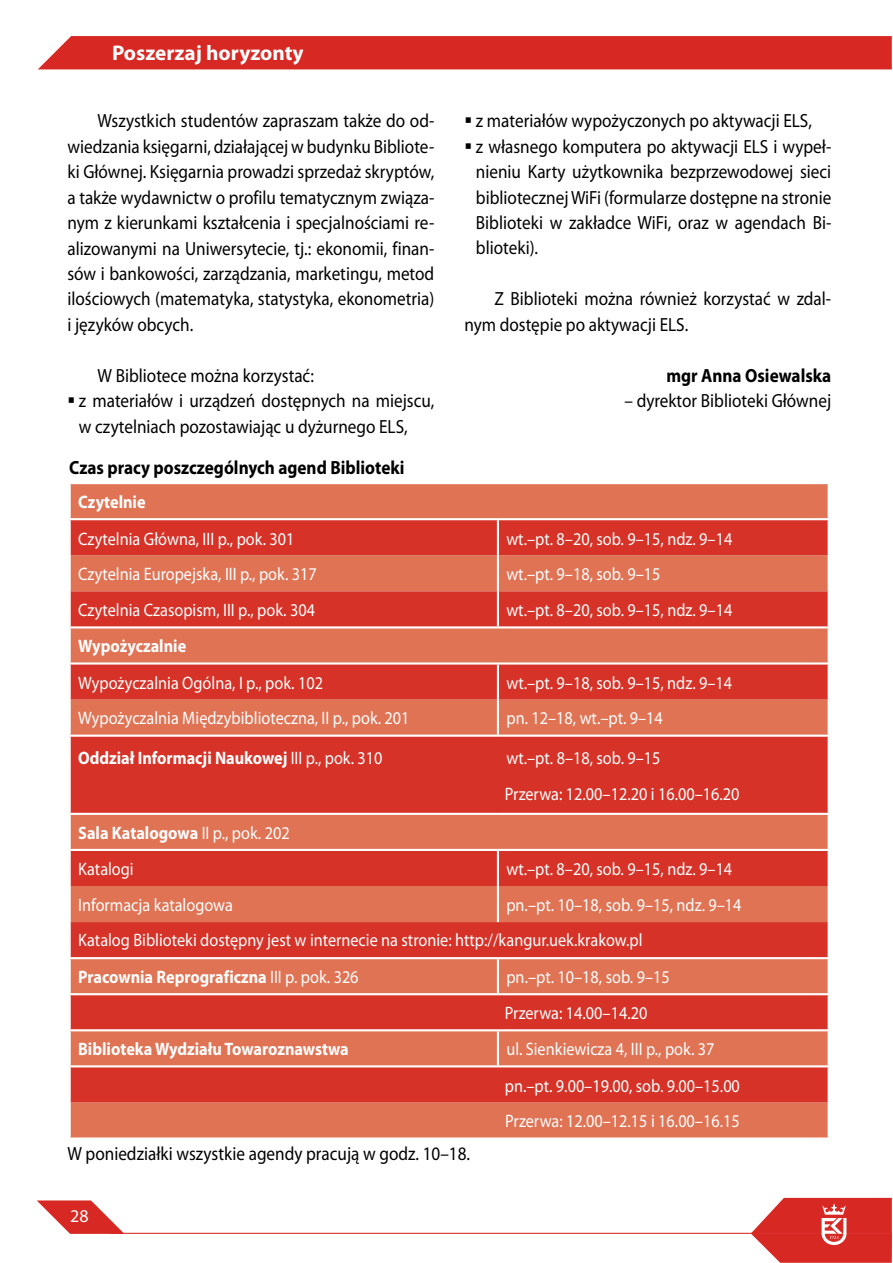
<style>
.page{position:relative;width:893px;height:1263px;background:#fff}
.page>*{position:absolute;margin:0;border:0;box-sizing:border-box;transform-origin:0 0}
.t1{font:700 21.15px "Myriad Pro";color:#fff}
.t2{font:19.05px/25.5px "Myriad Pro";color:#000;scale:.9 1}
.t3{font:700 19.05px "Myriad Pro";color:#000;scale:.9 1}
.t4{font:18px/36.6px "Myriad Pro";color:#fff;scale:.9 1}
.t5{font:700 18px "Myriad Pro";color:#fff;scale:.9 1}
.t6{font:18px "Myriad Pro";color:#fff}
.s1{font-weight:700}
.s2{font-weight:400}
</style>
<div class="page">
<div style="left:71px;top:484px;width:756px;height:654px;background:#e07354"></div>
<svg style="left:71px;top:520px;width:756px;height:582px;background:#da4e3b"></svg>
<hr style="left:69px;top:518px;width:429px;height:2px;background:#fff">
<hr style="left:498px;top:518px;width:332px;height:2px;background:#fff">
<hr style="left:497px;top:520px;width:2px;height:35px;background:#fff">
<hr style="left:497px;top:555px;width:2px;height:36px;background:#fff">
<hr style="left:497px;top:591px;width:2px;height:35px;background:#fff">
<hr style="left:69px;top:626px;width:429px;height:3px;background:#fff">
<hr style="left:498px;top:626px;width:332px;height:3px;background:#fff">
<hr style="left:69px;top:662px;width:429px;height:3px;background:#fff">
<hr style="left:498px;top:662px;width:332px;height:3px;background:#fff">
<hr style="left:497px;top:665px;width:2px;height:35px;background:#fff">
<hr style="left:497px;top:700px;width:2px;height:35px;background:#fff">
<hr style="left:69px;top:735px;width:429px;height:2px;background:#fff">
<hr style="left:498px;top:735px;width:332px;height:2px;background:#fff">
<hr style="left:69px;top:813px;width:429px;height:2px;background:#fff">
<hr style="left:498px;top:813px;width:332px;height:2px;background:#fff">
<hr style="left:69px;top:849px;width:429px;height:2px;background:#fff">
<hr style="left:498px;top:849px;width:332px;height:2px;background:#fff">
<hr style="left:497px;top:851px;width:2px;height:35px;background:#fff">
<hr style="left:497px;top:886px;width:2px;height:36px;background:#fff">
<hr style="left:69px;top:957px;width:429px;height:2px;background:#fff">
<hr style="left:498px;top:957px;width:332px;height:2px;background:#fff">
<hr style="left:497px;top:959px;width:2px;height:34px;background:#fff">
<hr style="left:69px;top:993px;width:429px;height:2px;background:#fff">
<hr style="left:498px;top:993px;width:332px;height:2px;background:#fff">
<hr style="left:69px;top:1029px;width:429px;height:2px;background:#fff">
<hr style="left:498px;top:1029px;width:332px;height:2px;background:#fff">
<hr style="left:497px;top:1031px;width:2px;height:34px;background:#fff">
<hr style="left:69px;top:1065px;width:429px;height:2px;background:#fff">
<hr style="left:498px;top:1065px;width:332px;height:2px;background:#fff">
<div style="left:38px;top:36px;width:854px;height:33px;background:#d72823"></div>
<hr style="left:109px;top:1233px;width:649px;height:1px;background:#d63227">
<svg style="left:750px;top:1198px;width:142px;height:65px"></svg>
<svg style="left:37px;top:1200px;width:87px;height:34px"></svg>
<p class="t1" style="left:112px;top:44px;width:193px">Poszerzaj horyzonty</p>
<p class="t2" style="left:67px;top:110px;width:409px;text-align:justify;text-indent:30px">Wszystkich studentów zapraszam także do od&shy;wiedzania księgarni, działającej w budynku Bibliote&shy;ki Głównej. Księgarnia prowadzi sprzedaż skryptów, a także wydawnictw o profilu tematycznym związa&shy;nym z kierunkami kształcenia i specjalnościami re&shy;alizowanymi na Uniwersytecie, tj.: ekonomii, finan&shy;sów i bankowości, zarządzania, marketingu, metod ilościowych (matematyka, statystyka, ekonometria) i języków obcych.</p>
<p class="t2" style="left:79px;top:364px;width:396px;text-indent:19px">W Bibliotece można korzystać:<br>z materiałów i urządzeń dostępnych na miejscu, w czytelniach pozostawiając u dyżurnego ELS,</p>
<p class="t3" style="left:69px;top:461px;width:374px">Czas pracy poszczególnych agend Biblioteki</p>
<p class="t4" style="left:78px;top:485px;width:242px"><span class="s1">Czytelnie<br></span>Czytelnia Główna, III p., pok. 301</p>
<p class="t2" style="left:476px;top:110px;width:396px">z materiałów wypożyczonych po aktywacji ELS,<br>z własnego komputera po aktywacji ELS i wypeł&shy;nieniu Karty użytkownika bezprzewodowej sieci bibliotecznej WiFi (formularze dostępne na stronie Biblioteki w zakładce WiFi, oraz w agendach Bi&shy;blioteki).</p>
<p class="t2" style="left:464px;top:288px;width:409px;text-indent:30px">Z Biblioteki można również korzystać w zdal&shy;nym dostępie po aktywacji ELS.</p>
<p class="t3" style="left:666px;top:368px;width:185px">mgr Anna Osiewalska</p>
<p class="t2" style="left:624px;top:390px;width:231px">– dyrektor Biblioteki Głównej</p>
<p class="t4" style="left:506px;top:522px;width:253px">wt.–pt. 8–20, sob. 9–15, ndz. 9–14</p>
<p class="t4" style="left:78px;top:557px;width:267px">Czytelnia Europejska, III p., pok. 317</p>
<p class="t4" style="left:506px;top:557px;width:173px">wt.–pt. 9–18, sob. 9–15</p>
<p class="t4" style="left:78px;top:593px;width:265px">Czytelnia Czasopism, III p., pok. 304</p>
<p class="t4" style="left:506px;top:593px;width:253px">wt.–pt. 8–20, sob. 9–15, ndz. 9–14</p>
<p class="t4" style="left:78px;top:629px;width:274px"><span class="s1">Wypożyczalnie<br></span>Wypożyczalnia Ogólna, I p., pok. 102</p>
<p class="t4" style="left:506px;top:666px;width:252px">wt.–pt. 9–18, sob. 9–15, ndz. 9–14</p>
<p class="t4" style="left:78px;top:701px;width:370px">Wypożyczalnia Międzybiblioteczna, II p., pok. 201</p>
<p class="t4" style="left:506px;top:701px;width:175px">pn. 12–18, wt.–pt. 9–14</p>
<p class="t5" style="left:78px;top:751px;width:340px">Oddział Informacji Naukowej <span class="s2">III p., pok. 310</span></p>
<p class="t4" style="left:505px;top:741px;width:262px;line-height:36px">wt.–pt. 8–18, sob. 9–15<br>Przerwa: 12.00–12.20 i 16.00–16.20</p>
<p class="t4" style="left:78px;top:816px;width:236px"><span class="s1">Sala Katalogowa</span> II p., pok. 202<br>Katalogi</p>
<p class="t4" style="left:506px;top:852px;width:252px">wt.–pt. 8–20, sob. 9–15, ndz. 9–14</p>
<p class="t4" style="left:78px;top:888px;width:174px">Informacja katalogowa</p>
<p class="t4" style="left:78px;top:888px;width:739px;line-height:36.2px;text-indent:428px">pn.–pt. 10–18, sob. 9–15, ndz. 9–14<br>Katalog Biblioteki dostępny jest w internecie na stronie: http://kangur.uek.krakow.pl<br><span class="s1">Pracownia Reprograficzna</span> III p. pok. 326</p>
<p class="t4" style="left:505px;top:960px;width:185px;line-height:36.2px">pn.–pt. 10–18, sob. 9–15<br>Przerwa: 14.00–14.20</p>
<p class="t5" style="left:78px;top:1042px;width:302px">Biblioteka Wydziału Towaroznawstwa</p>
<p class="t4" style="left:505px;top:1033px;width:263px;line-height:35.8px">ul. Sienkiewicza 4, III p., pok. 37 pn.–pt. 9.00–19.00, sob. 9.00–15.00<br>Przerwa: 12.00–12.15 i 16.00–16.15</p>
<p class="t2" style="left:67px;top:1143px;width:449px">W poniedziałki wszystkie agendy pracują w godz. 10–18.</p>
<p class="t6" style="left:70px;top:1210px;width:20px">28</p>
</div>
